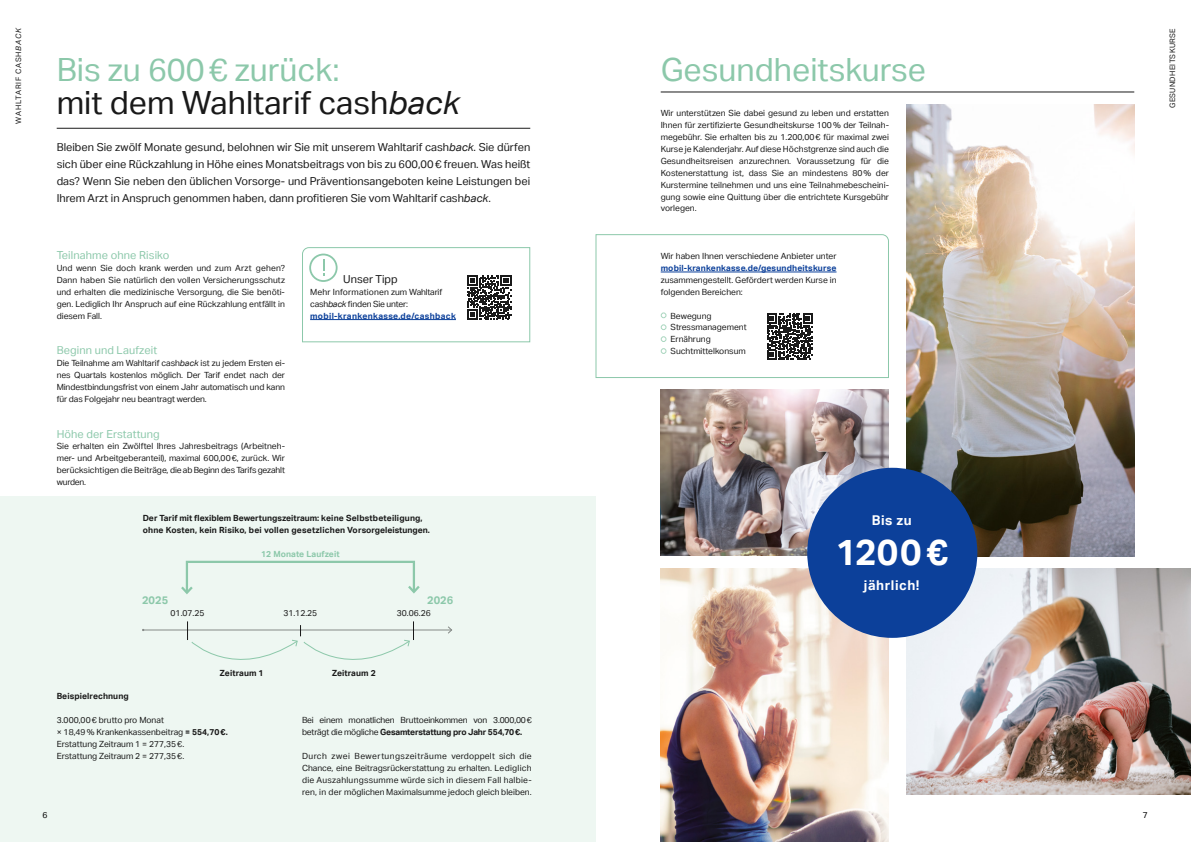
<style>
.page{position:relative;width:1191px;height:842px;background:#fff}
.page>*{position:absolute;margin:0;border:0;box-sizing:border-box;transform-origin:0 0}
.t1{font:700 36.4px "Aktiv Grotesk";color:#fff}
.t2{font:32px/34px "Aktiv Grotesk";color:#191919}
.t3{font:32px "Aktiv Grotesk";color:#8cc8aa}
.t4{font:700 13.5px "Aktiv Grotesk";letter-spacing:.04em;color:#fff}
.t5{font:11px/16.8px "Aktiv Grotesk";color:#191919;text-align:justify}
.t6{font:11px "Aktiv Grotesk";letter-spacing:.01em;color:#8cc8aa}
.t7{font:700 11px "Aktiv Grotesk";letter-spacing:.01em;color:#8cc8aa}
.t8{font:8.5px/11.9px "Aktiv Grotesk";color:#191919;text-align:justify}
.t9{font:8.5px/11.9px "Aktiv Grotesk";letter-spacing:-.02em;color:#191919}
.t10{font:700 8.5px/11.9px "Aktiv Grotesk";letter-spacing:.01em;color:#191919}
.t11{font:700 8.5px "Aktiv Grotesk";letter-spacing:.02em;color:#0c409a}
.t12{font:700 8.5px "Aktiv Grotesk";letter-spacing:.01em;color:#8cc8aa}
.t13{font:8.5px "Aktiv Grotesk";color:#000}
.t14{font:7.5px "Aktiv Grotesk";letter-spacing:.105em;color:#191919}
.t15{font:7.5px "Aktiv Grotesk";letter-spacing:.04em;color:#191919}
.s1{font-style:italic}
.s2{color:#8cc8aa}
.s3{font-weight:700;color:#0c409a}
.s4{font-weight:700}
</style>
<div class="page">
<svg style="left:595px;top:234px;width:294px;height:144px"></svg>
<hr style="left:660px;top:272px;width:176px;height:1px;background:#0c409a">
<svg style="left:660px;top:312px;width:6px;height:6px"></svg>
<svg style="left:660px;top:324px;width:6px;height:6px"></svg>
<svg style="left:660px;top:336px;width:6px;height:6px"></svg>
<svg style="left:660px;top:348px;width:6px;height:6px"></svg>
<svg style="left:767px;top:314px;width:45px;height:45px"></svg>
<img style="left:906px;top:104px;width:228px;height:452px">
<img style="left:660px;top:390px;width:229px;height:166px">
<img style="left:906px;top:568px;width:285px;height:227px">
<img style="left:660px;top:569px;width:229px;height:273px">
<div style="left:807px;top:468px;width:170px;height:170px;background:#0c409a;border-radius:50%"></div>
<div style="left:0;top:496px;width:595px;height:346px;background:#eef7f2"></div>
<hr style="left:57px;top:128px;width:473px;height:1px;background:#191919">
<hr style="left:660px;top:92px;width:474px;height:1px;background:#191919">
<svg style="left:302px;top:247px;width:229px;height:96px"></svg>
<hr style="left:143px;top:630px;width:308px;height:1px;background:#191919">
<svg style="left:447px;top:626px;width:5px;height:8px"></svg>
<svg style="left:187px;top:621px;width:227px;height:39px"></svg>
<svg style="left:181px;top:560px;width:239px;height:34px"></svg>
<p class="t14" style="left:14px;top:124px;width:97px;rotate:-90deg">WAHLTARIF CASH<span class="s1">BACK</span></p>
<h2 class="t2" style="left:57px;top:52px;width:404px"><span class="s2">Bis zu 600€ zurück:<br></span>mit dem Wahltarif cash<span class="s1">back</span></h2>
<h2 class="t3" style="left:660px;top:50px;width:267px">Gesundheitskurse</h2>
<p class="t5" style="left:57px;top:139px;width:475px">Bleiben Sie zwölf Monate gesund, belohnen wir Sie mit unserem Wahltarif cash<span class="s1">back</span>. Sie dürfen sich über eine Rückzahlung in Höhe eines Monatsbeitrags von bis zu 600,00€ freuen. Was heißt das? Wenn Sie neben den üblichen Vorsorge- und Präventionsangeboten keine Leistungen bei Ihrem Arzt in Anspruch genommen haben, dann profitieren Sie vom Wahltarif cash<span class="s1">back</span>.</p>
<p class="t8" style="left:660px;top:107px;width:230px">Wir unterstützen Sie dabei gesund zu leben und erstatten Ihnen für zertifizierte Gesundheitskurse 100% der Teilnah&shy;megebühr. Sie erhalten bis zu 1.200,00€ für maximal zwei Kurse je Kalenderjahr. Auf diese Höchstgrenze sind auch die Gesundheitsreisen anzurechnen. Voraussetzung für die Kostenerstattung ist, dass Sie an mindestens 80% der Kurstermine teilnehmen und uns eine Teilnahmebescheini&shy;gung sowie eine Quittung über die entrichtete Kursgebühr vorlegen.</p>
<p class="t8" style="left:660px;top:250px;width:177px">Wir haben Ihnen verschiedene Anbieter unter</p>
<p class="t11" style="left:660px;top:263px;width:177px">mobil-krankenkasse.de/gesundheitskurse</p>
<p class="t8" style="left:660px;top:274px;width:177px">zusammengestellt. Gefördert werden Kurse in folgenden Bereichen:</p>
<p class="t8" style="left:670px;top:309px;width:78px;text-align:left">Bewegung<br>Stressmanagement<br>Ernährung<br>Suchtmittelkonsum</p>
<p class="t6" style="left:57px;top:249px;width:114px">Teilnahme ohne Risiko</p>
<p class="t8" style="left:57px;top:262px;width:230px">Und wenn Sie doch krank werden und zum Arzt gehen?<br>Dann haben Sie natürlich den vollen Versicherungsschutz und erhalten die medizinische Versorgung, die Sie benöti&shy;gen. Lediglich Ihr Anspruch auf eine Rückzahlung entfällt in diesem Fall.</p>
<p class="t6" style="left:57px;top:344px;width:102px">Beginn und Laufzeit</p>
<p class="t8" style="left:57px;top:357px;width:230px">Die Teilnahme am Wahltarif cash<span class="s1">back</span> ist zu jedem Ersten ei&shy;nes Quartals kostenlos möglich. Der Tarif endet nach der Mindestbindungsfrist von einem Jahr automatisch und kann für das Folgejahr neu beantragt werden.</p>
<p class="t6" style="left:57px;top:427px;width:105px">Höhe der Erstattung</p>
<p class="t8" style="left:57px;top:440px;width:230px">Sie erhalten ein Zwölftel Ihres Jahresbeitrags (Arbeitneh&shy;mer- und Arbeitgeberanteil), maximal 600,00€, zurück. Wir berücksichtigen die Beiträge, die ab Beginn des Tarifs gezahlt wurden.</p>
<p class="t5" style="left:343px;top:270px;width:56px">Unser Tipp</p>
<p class="t9" style="left:310px;top:286px;width:147px">Mehr Informationen zum Wahltarif cash<span class="s1">back</span> finden Sie unter: <span class="s3">mobil-krankenkasse.de/cashback</span></p>
<p class="t10" style="left:143px;top:512px;width:289px">Der Tarif mit flexiblem Bewertungszeitraum: keine Selbstbeteiligung, ohne Kosten, kein Risiko, bei vollen gesetzlichen Vorsorgeleistungen.</p>
<p class="t12" style="left:261px;top:548px;width:80px">12 Monate Laufzeit</p>
<p class="t7" style="left:142px;top:593px;width:28px">2025</p>
<p class="t7" style="left:427px;top:593px;width:28px">2026</p>
<p class="t8" style="left:171px;top:607px;width:35px">01.07.25</p>
<p class="t8" style="left:283px;top:607px;width:35px">31.12.25</p>
<p class="t8" style="left:397px;top:607px;width:35px">30.06.26</p>
<p class="t10" style="left:220px;top:666px;width:45px">Zeitraum 1</p>
<p class="t10" style="left:332px;top:666px;width:45px">Zeitraum 2</p>
<p class="t10" style="left:57px;top:690px;width:74px">Beispielrechnung</p>
<p class="t8" style="left:57px;top:714px;width:173px;text-align:left">3.000,00€ brutto pro Monat<br>× 18,49% Krankenkassenbeitrag <span class="s4">= 554,70€.<br></span>Erstattung Zeitraum 1 = 277,35€.<br>Erstattung Zeitraum 2 = 277,35€.</p>
<p class="t9" style="left:302px;top:714px;width:231px">Bei einem monatlichen Bruttoeinkommen von 3.000,00€ beträgt die mögliche <span class="s4">Gesamterstattung pro Jahr 554,70€.</span></p>
<p class="t8" style="left:302px;top:750px;width:231px">Durch zwei Bewertungszeiträume verdoppelt sich die Chance, eine Beitragsrückerstattung zu erhalten. Lediglich die Auszahlungssumme würde sich in diesem Fall halbie&shy;ren, in der möglichen Maximalsumme jedoch gleich bleiben.</p>
<h3 class="t4" style="left:871px;top:512px;width:41px">Bis zu</h3>
<h1 class="t1" style="left:835px;top:529px;width:114px">1200€</h1>
<h3 class="t4" style="left:864px;top:577px;width:57px">jährlich!</h3>
<p class="t13" style="left:43px;top:810px;width:7px">6</p>
<p class="t13" style="left:1143px;top:810px;width:7px">7</p>
<p class="t15" style="left:1168px;top:108px;width:81px;rotate:-90deg">GESUNDHEITSKURSE</p>
</div>
